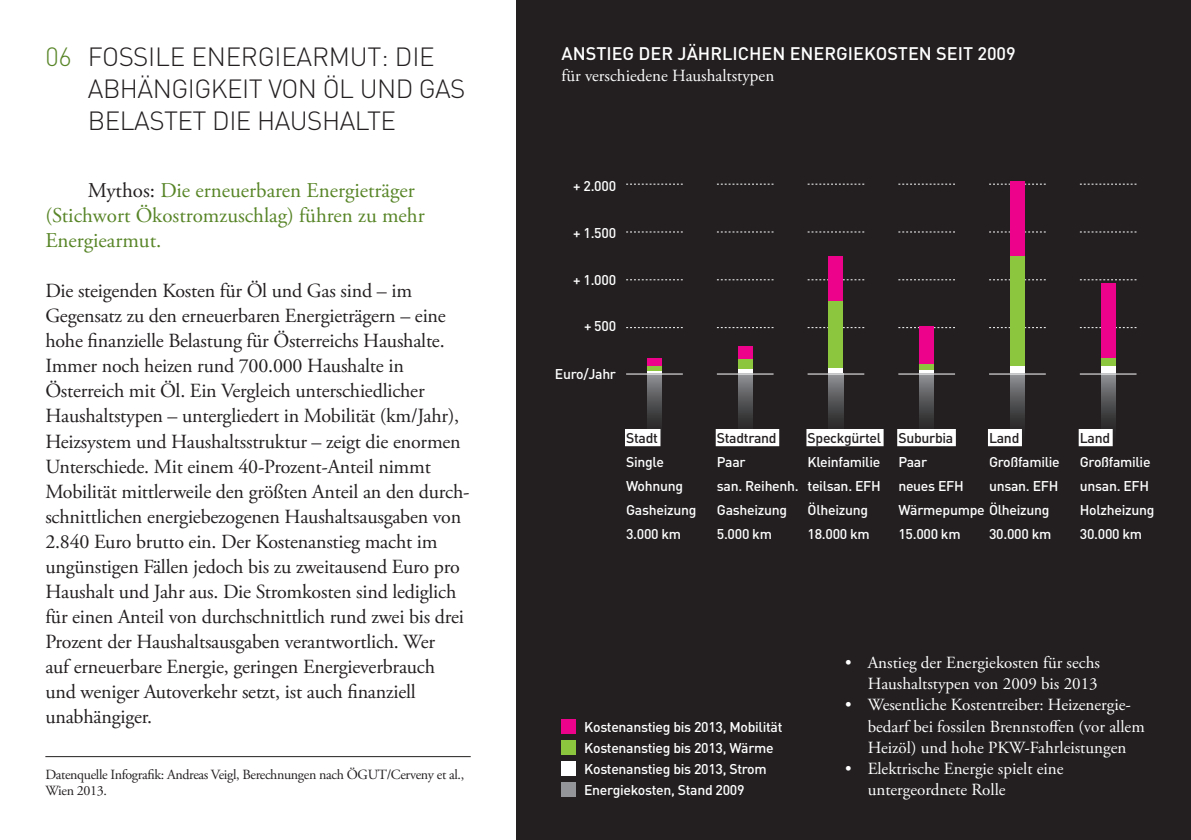
<style>
.page{position:relative;width:1191px;height:840px;background:#fff}
.page>*{position:absolute;margin:0;border:0;box-sizing:border-box;transform-origin:0 0}
.t1{font:300 26px/32px "DIN";letter-spacing:-.02em;color:#231f20}
.t2{font:21px/25px "Adobe Garamond Pro";color:#588527}
.t3{font:20px/25px "Adobe Garamond Pro";letter-spacing:-.01em;color:#231f20}
.t4{font:500 18px "DIN";color:#fff}
.t5{font:17px/21px "Adobe Garamond Pro";color:#fff}
.t6{font:500 14px/24px "DIN";letter-spacing:-.02em;color:#fff}
.t7{font:14px/16px "Adobe Garamond Pro";letter-spacing:-.025em;color:#231f20}
.t8{font:500 14px "DIN";letter-spacing:-.02em;color:#231f20}
.s1{color:#588527}
.s2{color:#231f20}
</style>
<div class="page">
<div style="left:516px;top:0;width:675px;height:839px;background:#231f20"></div>
<hr style="left:45px;top:755px;width:426px;height:1px;background:#231f20">
<svg style="left:717px;top:231px;width:56px;height:1px"></svg>
<svg style="left:717px;top:279px;width:56px;height:1px"></svg>
<svg style="left:717px;top:327px;width:56px;height:1px"></svg>
<svg style="left:717px;top:183px;width:56px;height:1px"></svg>
<hr style="left:738px;top:369px;width:14px;height:4px;background:#fff">
<div style="left:738px;top:358px;width:14px;height:11px;background:#8bc63e"></div>
<div style="left:738px;top:346px;width:14px;height:12px;background:#ed028c"></div>
<svg style="left:738px;top:374px;width:14px;height:73px"></svg>
<hr style="left:717px;top:373px;width:56px;height:1px;background:#fff">
<svg style="left:807px;top:231px;width:57px;height:1px"></svg>
<svg style="left:807px;top:279px;width:57px;height:1px"></svg>
<svg style="left:807px;top:327px;width:57px;height:1px"></svg>
<svg style="left:807px;top:183px;width:57px;height:1px"></svg>
<div style="left:829px;top:367px;width:14px;height:6px;background:#fff"></div>
<div style="left:829px;top:301px;width:14px;height:66px;background:#8bc63e"></div>
<div style="left:829px;top:256px;width:14px;height:45px;background:#ed028c"></div>
<svg style="left:829px;top:374px;width:14px;height:73px"></svg>
<hr style="left:807px;top:373px;width:57px;height:1px;background:#fff">
<svg style="left:898px;top:231px;width:57px;height:1px"></svg>
<svg style="left:898px;top:279px;width:57px;height:1px"></svg>
<svg style="left:898px;top:327px;width:57px;height:1px"></svg>
<svg style="left:898px;top:183px;width:57px;height:1px"></svg>
<svg style="left:919px;top:369px;width:14px;height:4px"></svg>
<div style="left:919px;top:364px;width:14px;height:5px;background:#8bc63e"></div>
<div style="left:919px;top:326px;width:14px;height:38px;background:#ed028c"></div>
<svg style="left:919px;top:374px;width:14px;height:73px"></svg>
<hr style="left:898px;top:373px;width:57px;height:1px;background:#fff">
<svg style="left:989px;top:231px;width:56px;height:1px"></svg>
<svg style="left:989px;top:279px;width:56px;height:1px"></svg>
<svg style="left:989px;top:327px;width:56px;height:1px"></svg>
<svg style="left:989px;top:183px;width:56px;height:1px"></svg>
<div style="left:1010px;top:365px;width:14px;height:8px;background:#fff"></div>
<div style="left:1010px;top:256px;width:14px;height:109px;background:#8bc63e"></div>
<div style="left:1010px;top:181px;width:14px;height:75px;background:#ed028c"></div>
<svg style="left:1010px;top:374px;width:14px;height:73px"></svg>
<hr style="left:989px;top:373px;width:56px;height:1px;background:#fff">
<svg style="left:626px;top:231px;width:57px;height:1px"></svg>
<svg style="left:626px;top:279px;width:57px;height:1px"></svg>
<svg style="left:626px;top:327px;width:57px;height:1px"></svg>
<svg style="left:626px;top:183px;width:57px;height:1px"></svg>
<svg style="left:647px;top:371px;width:14px;height:2px"></svg>
<div style="left:647px;top:365px;width:14px;height:6px;background:#8bc63e"></div>
<div style="left:647px;top:358px;width:14px;height:7px;background:#ed028c"></div>
<svg style="left:647px;top:374px;width:14px;height:73px"></svg>
<hr style="left:626px;top:373px;width:57px;height:1px;background:#fff">
<svg style="left:1079px;top:231px;width:57px;height:1px"></svg>
<svg style="left:1079px;top:279px;width:57px;height:1px"></svg>
<svg style="left:1079px;top:327px;width:57px;height:1px"></svg>
<svg style="left:1080px;top:183px;width:56px;height:1px"></svg>
<div style="left:1101px;top:365px;width:14px;height:8px;background:#fff"></div>
<div style="left:1101px;top:357px;width:14px;height:8px;background:#8bc63e"></div>
<div style="left:1101px;top:282px;width:14px;height:75px;background:#ed028c"></div>
<svg style="left:1101px;top:374px;width:14px;height:73px"></svg>
<hr style="left:1079px;top:373px;width:57px;height:1px;background:#fff">
<div style="left:625px;top:429px;width:35px;height:17px;background:#fff"></div>
<div style="left:715px;top:429px;width:64px;height:17px;background:#fff"></div>
<div style="left:806px;top:429px;width:77px;height:17px;background:#fff"></div>
<div style="left:897px;top:429px;width:59px;height:17px;background:#fff"></div>
<div style="left:988px;top:429px;width:34px;height:17px;background:#fff"></div>
<div style="left:1078px;top:429px;width:34px;height:17px;background:#fff"></div>
<div style="left:561px;top:782px;width:14px;height:14px;background:#939598"></div>
<div style="left:561px;top:719px;width:14px;height:14px;background:#ed028c"></div>
<div style="left:561px;top:740px;width:14px;height:14px;background:#8bc63e"></div>
<div style="left:561px;top:761px;width:14px;height:14px;background:#fff"></div>
<h1 class="t1" style="left:45px;top:41px;width:58px"><span class="s1">06</span> FOSS</h1>
<h1 class="t1" style="left:88px;top:41px;width:339px;text-indent:60px">ILE ENERGIEARMUT: DIE<br>ABHÄNGIGKEITVO</h1>
<h1 class="t1" style="left:298px;top:73px;width:161px">N ÖL UND GAS</h1>
<h1 class="t1" style="left:88px;top:105px;width:74px">BE LASTET</h1>
<h1 class="t1" style="left:212px;top:105px;width:170px">DIEHAUSHALTE</h1>
<p class="t2" style="left:45px;top:179px;width:381px;text-indent:43px"><span class="s2">Mythos:</span> Die erneuerbaren Energieträger (Stichwort Ökostromzuschlag) führen zu mehr<br>Energiearmut.</p>
<p class="t3" style="left:45px;top:279px;width:424px">Die steigenden Kosten für Öl und Gas sind – im Gegensatz zu den erneuerbaren Energieträgern – eine hohe finanzielle Belastung für Österreichs Haushalte.<br>Immer noch heizen rund 700.000 Haushalte in Österreich mit Öl. Ein Vergleich unterschiedlicher Haushaltstypen – untergliedert in Mobilität (km/Jahr), Heizsystem und Haushaltsstruktur – zeigt die enormen Unterschiede. Mit einem 40-Prozent-Anteil nimmt Mobilität mittlerweile den größten Anteil an den durch&shy;schnittlichen energiebezogenen Haushaltsausgaben von 2.840 Euro brutto ein. Der Kostenanstieg macht im ungünstigen Fällen jedoch bis zu zweitausend Euro pro Haushalt und Jahr aus. Die Stromkosten sind lediglich für einen Anteil von durchschnittlich rund zwei bis drei Prozent der Haushaltsausgaben verantwortlich. Wer<br>auf erneuerbare Energie, geringen Energieverbrauch und weniger Autoverkehr setzt, ist auch finanziell unabhängiger.</p>
<p class="t7" style="left:45px;top:766px;width:420px">Datenquelle Infografik: Andreas Veigl, Berechnungen nach ÖGUT/Cerveny et al.,<br>Wien 2013.</p>
<p class="t4" style="left:561px;top:42px;width:55px">Anstieg</p>
<p class="t4" style="left:638px;top:42px;width:95px">der jäh rliche</p>
<p class="t4" style="left:772px;top:42px;width:245px">n energiekosten seit 2009</p>
<p class="t5" style="left:561px;top:66px;width:214px">für verschiedene Haushaltstypen</p>
<p class="t6" style="left:573px;top:173px;width:44px">+ 2.000</p>
<p class="t6" style="left:573px;top:220px;width:44px">+ 1.500</p>
<p class="t6" style="left:573px;top:267px;width:44px">+ 1.000</p>
<p class="t6" style="left:584px;top:313px;width:34px">+ 500</p>
<p class="t6" style="left:555px;top:361px;width:63px">Euro/Jahr</p>
<p class="t8" style="left:626px;top:428px;width:33px">Stadt</p>
<p class="t6" style="left:626px;top:449px;width:72px">Single<br>Wohnung<br>Gasheizung<br>3.000 km</p>
<p class="t8" style="left:717px;top:428px;width:61px">Stadtrand</p>
<p class="t6" style="left:717px;top:449px;width:83px">Paar<br>san. Reihenh.<br>Gasheizung<br>5.000 km</p>
<p class="t8" style="left:807px;top:428px;width:75px">Speckgürtel</p>
<p class="t6" style="left:807px;top:449px;width:75px">Kleinfamilie teilsan. EFH<br>Ölheizung<br>18.000 km</p>
<p class="t8" style="left:898px;top:428px;width:56px">Suburbia</p>
<p class="t6" style="left:898px;top:449px;width:153px">Paar<br>neues EFH<br>Wärmepumpe Ölheizung<br>15.000 km</p>
<p class="t8" style="left:989px;top:428px;width:32px">Land</p>
<p class="t6" style="left:989px;top:449px;width:72px">Großfamilie unsan. EFH</p>
<p class="t6" style="left:989px;top:521px;width:64px">30.000 km</p>
<p class="t8" style="left:1079px;top:428px;width:32px">Land</p>
<p class="t6" style="left:1079px;top:449px;width:76px">Großfamilie unsan. EFH<br>Holzheizung<br>30.000 km</p>
<p class="t6" style="left:561px;top:713px;width:222px">Kostenanstieg bis 2013, Mobilität</p>
<p class="t6" style="left:561px;top:734px;width:214px">Kostenanstieg bis 2013, Wärme</p>
<p class="t6" style="left:561px;top:755px;width:207px">Kostenanstieg bis 2013, Strom</p>
<p class="t6" style="left:584px;top:776px;width:162px">Energiekosten, Stand 2009</p>
<p class="t5" style="left:845px;top:652px;width:256px;text-align:right">• Anstieg der Energiekosten für sechs<br>Haushaltstypen von 2009 bis 2013</p>
<p class="t5" style="left:867px;top:694px;width:278px;text-indent:-23px">• Wesentliche Kostentreiber: Heizenergie&shy;bedarf bei fossilen Brennstoffen (vor allem<br>Heizöl) und hohe PKW-Fahrleistungen</p>
<p class="t5" style="left:867px;top:757px;width:197px;text-indent:-23px">• Elektrische Energie spielt eine untergeordnete Rolle</p>
</div>
